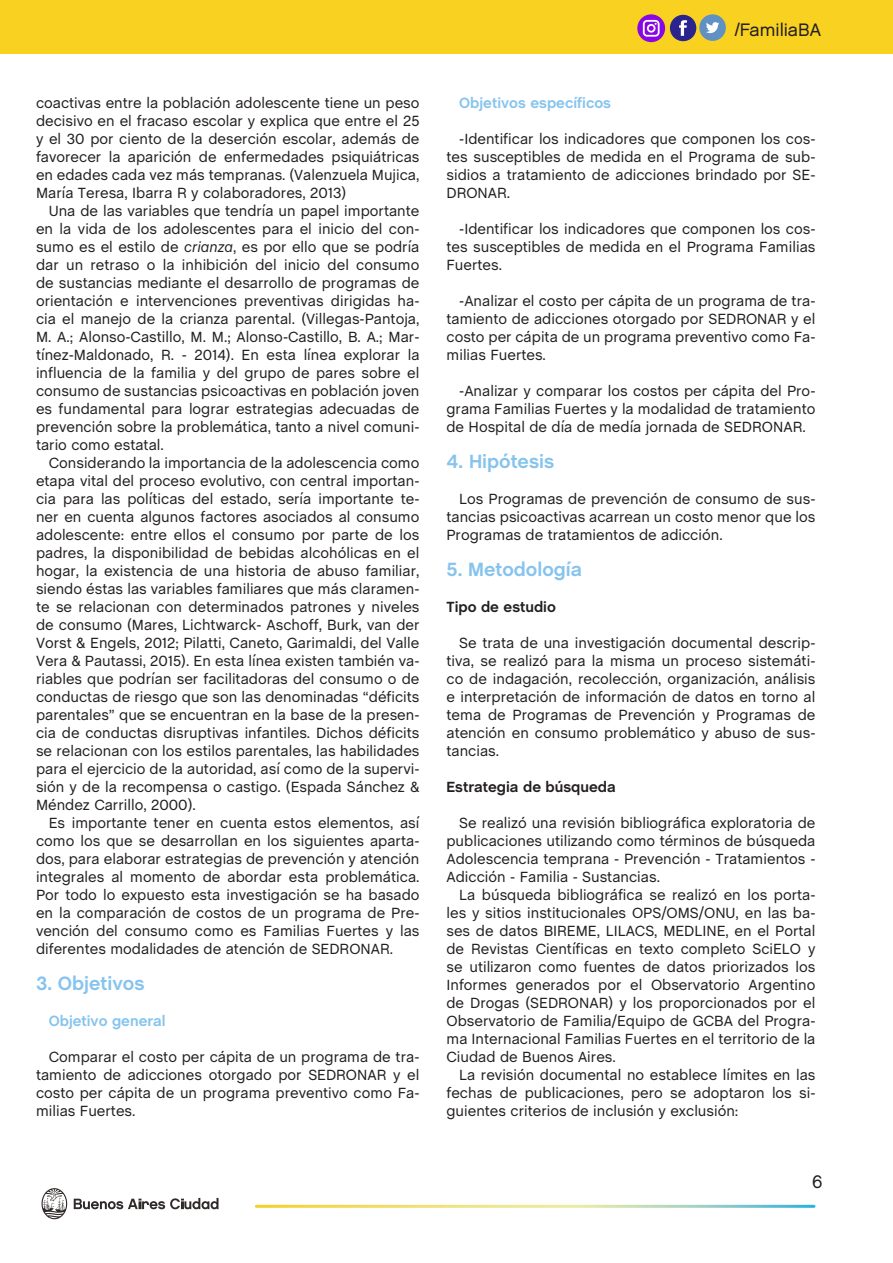
<style>
.page{position:relative;width:893px;height:1263px;background:#fff}
.page>*{position:absolute;margin:0;border:0;box-sizing:border-box;transform-origin:0 0}
.Texto_chalet{font:700 19.5px "Chalet";color:#86c4ee}
.t1{font:18px "Chalet London Nineteen Sixty";color:#231f20}
.t2{font:18px "Chalet London Nineteen Eighty";color:#231f20}
.Texto_chalet-2{font:15px/18px "Chalet";color:#231f20;text-align:justify}
.Texto_chalet-3{font:700 15px "Chalet";color:#86c4ee}
.Texto_chalet-4{font:700 15px "Chalet";color:#231f20}
.s1{font-style:italic}
</style>
<div class="page">
<svg style="left:74px;top:1198px;width:144px;height:11px"></svg>
<svg style="left:41px;top:1188px;width:26px;height:31px"></svg>
<svg style="left:255px;top:1205px;width:560px;height:3px;background:#cdda98"></svg>
<div style="left:0;top:0;width:893px;height:54px;background:#f9d121"></div>
<div style="left:670px;top:15px;width:26px;height:26px;background:#2b248c;border-radius:50%"></div>
<svg style="left:679px;top:20px;width:8px;height:16px"></svg>
<div style="left:699px;top:14px;width:27px;height:27px;background:#6191c2;border-radius:13px"></div>
<svg style="left:706px;top:22px;width:13px;height:11px"></svg>
<svg style="left:637px;top:14px;width:28px;height:28px"></svg>
<p class="Texto_chalet-2" style="left:36px;top:94px;width:385px">coactivas entre la población adolescente tiene un peso decisivo en el fracaso escolar y explica que entre el 25 y el 30 por ciento de la deserción escolar, además de favorecer la aparición de enfermedades psiquiátricas en edades cada vez más tempranas. (Valenzuela Mujica, María Teresa, Ibarra R y colaboradores, 2013)</p>
<p class="Texto_chalet-2" style="left:36px;top:202px;width:385px;text-indent:13px">Una de las variables que tendría un papel importante en la vida de los adolescentes para el inicio del con&shy;sumo es el estilo de <span class="s1">crianza</span>, es por ello que se podría dar un retraso o la inhibición del inicio del consumo de sustancias mediante el desarrollo de programas de orientación e intervenciones preventivas dirigidas ha&shy;cia el manejo de la crianza parental. (Villegas-Pantoja, M. A.; Alonso-Castillo, M. M.; Alonso-Castillo, B. A.; Mar&shy;tínez-Maldonado, R. - 2014). En esta línea explorar la influencia de la familia y del grupo de pares sobre el consumo de sustancias psicoactivas en población joven es fundamental para lograr estrategias adecuadas de prevención sobre la problemática, tanto a nivel comuni&shy;tario como estatal.</p>
<p class="Texto_chalet-2" style="left:36px;top:454px;width:385px;text-indent:13px">Considerando la importancia de la adolescencia como etapa vital del proceso evolutivo, con central importan&shy;cia para las políticas del estado, sería importante te&shy;ner en cuenta algunos factores asociados al consumo adolescente: entre ellos el consumo por parte de los padres, la disponibilidad de bebidas alcohólicas en el hogar, la existencia de una historia de abuso familiar, siendo éstas las variables familiares que más claramen&shy;te se relacionan con determinados patrones y niveles de consumo (Mares, Lichtwarck- Aschoff, Burk, van der Vorst &amp; Engels, 2012; Pilatti, Caneto, Garimaldi, del Valle Vera &amp; Pautassi, 2015). En esta línea existen también va&shy;riables que podrían ser facilitadoras del consumo o de conductas de riesgo que son las denominadas “déficits parentales” que se encuentran en la base de la presen&shy;cia de conductas disruptivas infantiles. Dichos déficits se relacionan con los estilos parentales, las habilidades para el ejercicio de la autoridad, así como de la supervi&shy;sión y de la recompensa o castigo. (Espada Sánchez &amp; Méndez Carrillo, 2000).</p>
<p class="Texto_chalet-2" style="left:36px;top:814px;width:385px;text-indent:13px">Es importante tener en cuenta estos elementos, así como los que se desarrollan en los siguientes aparta&shy;dos, para elaborar estrategias de prevención y atención integrales al momento de abordar esta problemática.<br>Por todo lo expuesto esta investigación se ha basado en la comparación de costos de un programa de Pre&shy;vención del consumo como es Familias Fuertes y las diferentes modalidades de atención de SEDRONAR.</p>
<p class="Texto_chalet" style="left:36px;top:972px;width:110px">3. Objetivos</p>
<p class="Texto_chalet-3" style="left:49px;top:1012px;width:118px">Objetivo general</p>
<p class="Texto_chalet-2" style="left:36px;top:1048px;width:385px;text-indent:13px">Comparar el costo per cápita de un programa de tra&shy;tamiento de adicciones otorgado por SEDRONAR y el costo per cápita de un programa preventivo como Fa&shy;milias Fuertes.</p>
<p class="t1" style="left:735px;top:19px;width:88px">/FamiliaBA</p>
<p class="Texto_chalet-3" style="left:459px;top:94px;width:153px">Objetivos específicos</p>
<p class="Texto_chalet-2" style="left:446px;top:130px;width:370px;text-indent:13px">-Identificar los indicadores que componen los cos&shy;tes susceptibles de medida en el Programa de sub&shy;sidios a tratamiento de adicciones brindado por SE-DRONAR.</p>
<p class="Texto_chalet-2" style="left:446px;top:220px;width:370px;text-indent:13px">-Identificar los indicadores que componen los cos&shy;tes susceptibles de medida en el Programa Familias Fuertes.</p>
<p class="Texto_chalet-2" style="left:446px;top:292px;width:370px;text-indent:13px">-Analizar el costo per cápita de un programa de tra&shy;tamiento de adicciones otorgado por SEDRONAR y el costo per cápita de un programa preventivo como Fa&shy;milias Fuertes.</p>
<p class="Texto_chalet-2" style="left:446px;top:382px;width:370px;text-indent:13px">-Analizar y comparar los costos per cápita del Pro&shy;grama Familias Fuertes y la modalidad de tratamiento de Hospital de día de medía jornada de SEDRONAR.</p>
<p class="Texto_chalet" style="left:446px;top:450px;width:109px">4. Hipótesis</p>
<p class="Texto_chalet-2" style="left:446px;top:490px;width:370px;text-indent:13px">Los Programas de prevención de consumo de sus&shy;tancias psicoactivas acarrean un costo menor que los Programas de tratamientos de adicción.</p>
<p class="Texto_chalet" style="left:446px;top:558px;width:137px">5. Metodología</p>
<p class="Texto_chalet-4" style="left:446px;top:598px;width:111px">Tipo de estudio</p>
<p class="Texto_chalet-2" style="left:446px;top:634px;width:370px;text-indent:13px">Se trata de una investigación documental descrip&shy;tiva, se realizó para la misma un proceso sistemáti&shy;co de indagación, recolección, organización, análisis e interpretación de información de datos en torno al tema de Programas de Prevención y Programas de atención en consumo problemático y abuso de sus&shy;tancias.</p>
<p class="Texto_chalet-4" style="left:446px;top:778px;width:171px">Estrategia de búsqueda</p>
<p class="Texto_chalet-2" style="left:446px;top:814px;width:370px;text-indent:13px">Se realizó una revisión bibliográfica exploratoria de publicaciones utilizando como términos de búsqueda Adolescencia temprana - Prevención - Tratamientos - Adicción - Familia - Sustancias.</p>
<p class="Texto_chalet-2" style="left:446px;top:886px;width:370px;text-indent:13px">La búsqueda bibliográfica se realizó en los porta&shy;les y sitios institucionales OPS/OMS/ONU, en las ba&shy;ses de datos BIREME, LILACS, MEDLINE, en el Portal de Revistas Científicas en texto completo SciELO y se utilizaron como fuentes de datos priorizados los Informes generados por el Observatorio Argentino de Drogas (SEDRONAR) y los proporcionados por el Observatorio de Familia/Equipo de GCBA del Progra&shy;ma Internacional Familias Fuertes en el territorio de la Ciudad de Buenos Aires.</p>
<p class="Texto_chalet-2" style="left:446px;top:1066px;width:370px;text-indent:13px">La revisión documental no establece límites en las fechas de publicaciones, pero se adoptaron los si&shy;guientes criterios de inclusión y exclusión:</p>
<p class="t2" style="left:812px;top:1171px;width:12px">6</p>
</div>
